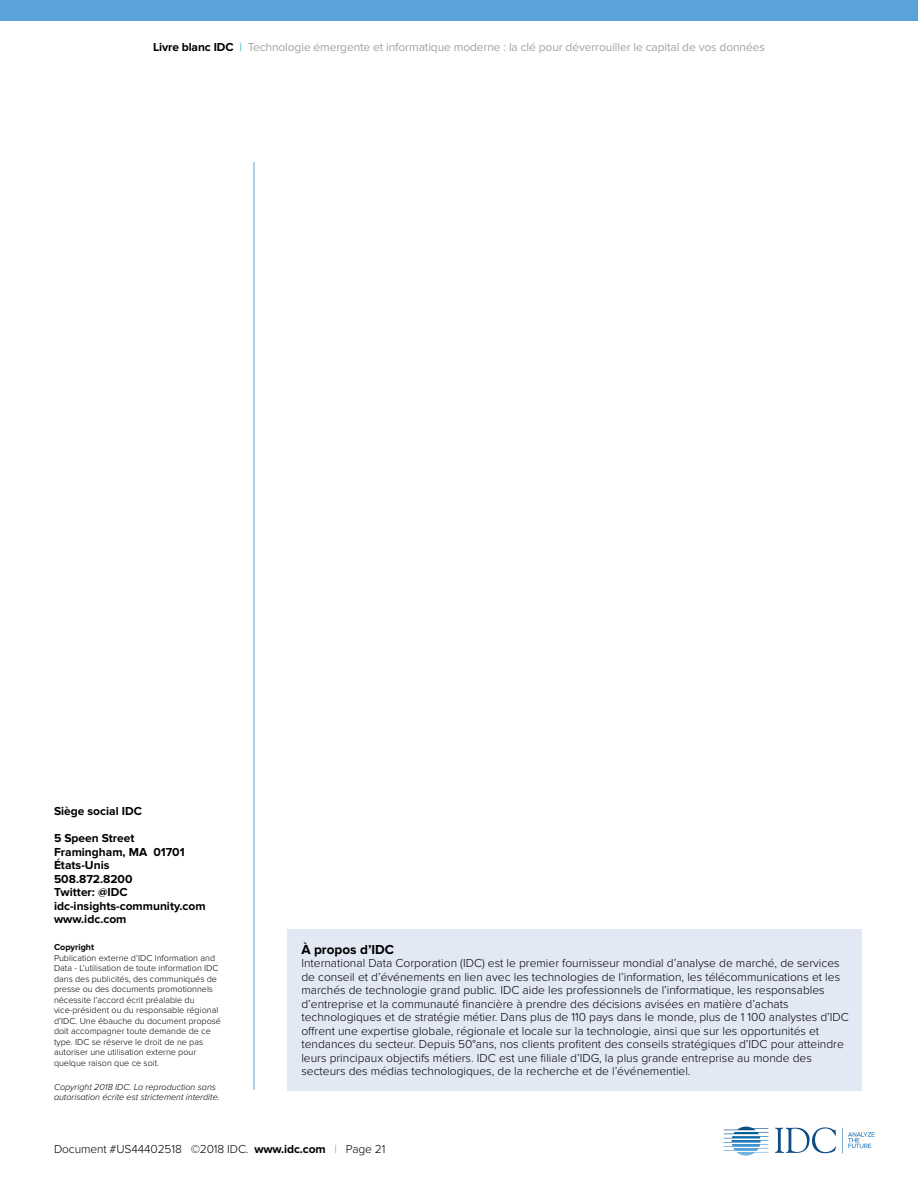
<style>
.page{position:relative;width:918px;height:1188px;background:#fff}
.page>*{position:absolute;margin:0;border:0;box-sizing:border-box;transform-origin:0 0}
.t1{font:700 13.5px "Proxima Nova";color:#000}
.t2{font:300 12px/13.5px "Proxima Nova";color:#000}
.t3{font:700 12px/13.5px "Proxima Nova";color:#000}
.t4{font:12px "Proxima Nova";letter-spacing:-.01em;color:#a1a3a6}
.t5{font:300 9px/10.5px "Proxima Nova";color:#000}
.t6{font:italic 300 9px/10.5px "Proxima Nova";color:#000}
.t7{font:700 9px "Proxima Nova";color:#000}
.s1{font-weight:700;color:#000}
.s2{color:#36aec7}
.s3{font-weight:700}
</style>
<div class="page">
<div style="left:0;top:0;width:918px;height:21px;background:#59a3da"></div>
<svg style="left:775px;top:1127px;width:61px;height:26px"></svg>
<svg style="left:724px;top:1127px;width:44px;height:29px"></svg>
<svg style="left:842px;top:1128px;width:33px;height:26px"></svg>
<hr style="left:254px;top:162px;width:1px;height:928px;background:#59a3da">
<div style="left:288px;top:929px;width:574px;height:162px;background:#e3e8f5"></div>
<p class="t4" style="left:153px;top:40px;width:613px"><span class="s1">Livre blanc IDC</span> <span class="s2">|</span> Technologie émergente et informatique moderne : la clé pour déverrouiller le capital de vos données</p>
<p class="t3" style="left:54px;top:805px;width:90px">Siège social IDC</p>
<p class="t3" style="left:54px;top:832px;width:153px">5 Speen Street<br>Framingham, MA 01701<br>États-Unis<br>508.872.8200<br>Twitter: @IDC idc-insights-community.com www.idc.com</p>
<p class="t7" style="left:54px;top:942px;width:42px">Copyright</p>
<p class="t5" style="left:54px;top:953px;width:169px">Publication externe d’IDC Information and Data - L’utilisation de toute information IDC dans des publicités, des communiqués de presse ou des documents promotionnels nécessite l’accord écrit préalable du vice-président ou du responsable régional d’IDC. Une ébauche du document proposé doit accompagner toute demande de ce type. IDC se réserve le droit de ne pas autoriser une utilisation externe pour quelque raison que ce soit.</p>
<p class="t6" style="left:54px;top:1081px;width:167px">Copyright 2018 IDC. La reproduction sans autorisation écrite est strictement interdite.</p>
<p class="t1" style="left:301px;top:941px;width:94px">À propos d’IDC</p>
<p class="t2" style="left:301px;top:956px;width:549px">International Data Corporation (IDC) est le premier fournisseur mondial d’analyse de marché, de services de conseil et d’événements en lien avec les technologies de l’information, les télécommunications et les marchés de technologie grand public. IDC aide les professionnels de l’informatique, les responsables d’entreprise et la communauté financière à prendre des décisions avisées en matière d’achats technologiques et de stratégie métier. Dans plus de 110 pays dans le monde, plus de 1 100 analystes d’IDC offrent une expertise globale, régionale et locale sur la technologie, ainsi que sur les opportunités et tendances du secteur. Depuis 50°ans, nos clients profitent des conseils stratégiques d’IDC pour atteindre leurs principaux objectifs métiers. IDC est une filiale d’IDG, la plus grande entreprise au monde des secteurs des médias technologiques, de la recherche et de l’événementiel.</p>
<p class="t2" style="left:54px;top:1143px;width:333px">Document #US44402518 ©2018 IDC. <span class="s3">www.idc.com</span> <span class="s2">|</span> Page 21</p>
</div>
